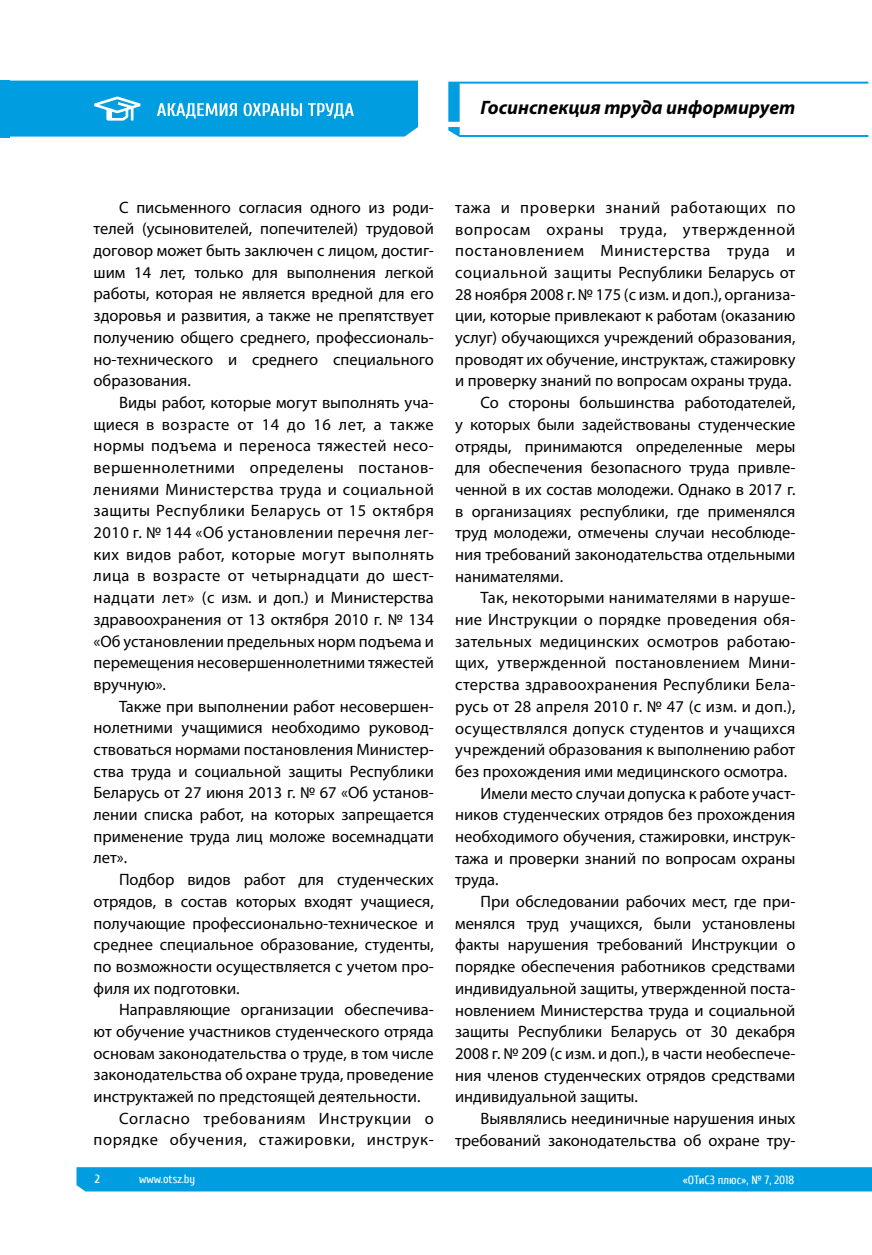
<style>
.page{position:relative;width:872px;height:1255px;background:#fff}
.page>*{position:absolute;margin:0;border:0;box-sizing:border-box;transform-origin:0 0}
.t1{font:italic 700 19.5px "Myriad Pro";color:#000}
.t2{font:16.5px/21.8px "Myriad Pro";color:#000;text-align:justify}
.t3{font:16.5px "Myriad Pro";letter-spacing:.02em;color:#000}
.t4{font:16.5px "Myriad Pro";letter-spacing:.04em;color:#000}
.t5{font:12px "Cuprum";color:#fff}
.t6{font:700 12px "Cuprum";color:#fff}
</style>
<div class="page">
<div style="left:76px;top:1167px;width:796px;height:24px;background:#009ee0"></div>
<svg style="left:448px;top:82px;width:420px;height:55px"></svg>
<svg style="left:10px;top:81px;width:408px;height:56px"></svg>
<div style="left:0;top:80px;width:10px;height:58px;background:#009ee0"></div>
<p class="t1" style="left:480px;top:95px;width:316px">Госинспекция труда информирует</p>
<p class="t2" style="left:94px;top:196px;width:342px;text-indent:26px">С письменного согласия одного из роди&shy;телей (усыновителей, попечителей) трудовой договор может быть заключен с лицом, достиг&shy;шим 14 лет, только для выполнения легкой работы, которая не является вредной для его здоровья и развития, а также не препятствует получению общего среднего, профессиональ&shy;но-технического и среднего специального образования.</p>
<p class="t2" style="left:94px;top:391px;width:342px;text-indent:26px">Виды работ, которые могут выполнять уча&shy;щиеся в возрасте от 14 до 16 лет, а также нормы подъема и переноса тяжестей несо&shy;вершеннолетними определены постанов&shy;лениями Министерства труда и социальной защиты Республики Беларусь от 15 октября 2010 г. № 144 «Об установлении перечня лег&shy;ких видов работ, которые могут выполнять лица в возрасте от четырнадцати до шест&shy;надцати лет» (с изм. и доп.) и Министерства здравоохранения от 13 октября 2010 г. № 134 «Об установлении предельных норм подъема и перемещения несовершеннолетними тяжестей вручную».</p>
<p class="t2" style="left:94px;top:695px;width:342px;text-indent:26px">Также при выполнении работ несовершен&shy;нолетними учащимися необходимо руковод&shy;ствоваться нормами постановления Министер&shy;ства труда и социальной защиты Республики Беларусь от 27 июня 2013 г. № 67 «Об установ&shy;лении списка работ, на которых запрещается применение труда лиц моложе восемнадцати лет».</p>
<p class="t2" style="left:94px;top:868px;width:342px;text-indent:26px">Подбор видов работ для студенческих отрядов, в состав которых входят учащиеся, получающие профессионально-техническое и среднее специальное образование, студенты, по возможности осуществляется с учетом про&shy;филя их подготовки.</p>
<p class="t2" style="left:119px;top:998px;width:316px">Направляющие организации обеспечива-</p>
<p class="t2" style="left:94px;top:1020px;width:342px">ют обучение участников студенческого отряда</p>
<p class="t2" style="left:94px;top:1041px;width:342px">основам законодательства о труде, в том числе</p>
<p class="t2" style="left:94px;top:1063px;width:342px">законодательства об охране труда, проведение</p>
<p class="t2" style="left:94px;top:1085px;width:328px">инструктажей по предстоящей деятельности.</p>
<p class="t4" style="left:119px;top:1107px;width:316px">Согласно требованиям Инструкции о</p>
<p class="t4" style="left:94px;top:1129px;width:342px">порядке обучения, стажировки, инструк-</p>
<p class="t4" style="left:455px;top:197px;width:342px">тажа и проверки знаний работающих по</p>
<p class="t4" style="left:455px;top:219px;width:342px">вопросам охраны труда, утвержденной</p>
<p class="t4" style="left:455px;top:240px;width:342px">постановлением Министерства труда и</p>
<p class="t2" style="left:455px;top:261px;width:342px">социальной защиты Республики Беларусь от</p>
<p class="t2" style="left:455px;top:283px;width:342px">28 ноября 2008 г. № 175 (с изм. и доп.), организа-</p>
<p class="t2" style="left:455px;top:305px;width:342px">ции, которые привлекают к работам (оказанию</p>
<p class="t2" style="left:455px;top:326px;width:342px">услуг) обучающихся учреждений образования,</p>
<p class="t2" style="left:455px;top:348px;width:342px">проводят их обучение, инструктаж, стажировку</p>
<p class="t2" style="left:455px;top:370px;width:338px">и проверку знаний по вопросам охраны труда.</p>
<p class="t2" style="left:480px;top:391px;width:316px">Со стороны большинства работодателей,</p>
<p class="t2" style="left:455px;top:413px;width:342px">у которых были задействованы студенческие</p>
<p class="t2" style="left:455px;top:435px;width:342px">отряды, принимаются определенные меры</p>
<p class="t2" style="left:455px;top:456px;width:342px">для обеспечения безопасного труда привле-</p>
<p class="t2" style="left:455px;top:478px;width:342px">ченной в их состав молодежи. Однако в 2017 г.</p>
<p class="t2" style="left:455px;top:500px;width:342px">в организациях республики, где применялся</p>
<p class="t2" style="left:455px;top:521px;width:342px">труд молодежи, отмечены случаи несоблюде-</p>
<p class="t2" style="left:455px;top:543px;width:342px">ния требований законодательства отдельными</p>
<p class="t2" style="left:455px;top:565px;width:110px">нанимателями.</p>
<p class="t3" style="left:480px;top:587px;width:316px">Так, некоторыми нанимателями в наруше-</p>
<p class="t3" style="left:455px;top:609px;width:342px">ние Инструкции о порядке проведения обя-</p>
<p class="t3" style="left:455px;top:631px;width:342px">зательных медицинских осмотров работаю-</p>
<p class="t3" style="left:455px;top:652px;width:342px">щих, утвержденной постановлением Мини-</p>
<p class="t3" style="left:455px;top:674px;width:342px">стерства здравоохранения Республики Бела-</p>
<p class="t3" style="left:455px;top:696px;width:342px">русь от 28 апреля 2010 г. № 47 (с изм. и доп.),</p>
<p class="t3" style="left:455px;top:717px;width:342px">осуществлялся допуск студентов и учащихся</p>
<p class="t2" style="left:455px;top:738px;width:342px">учреждений образования к выполнению работ</p>
<p class="t2" style="left:455px;top:760px;width:333px">без прохождения ими медицинского осмотра.</p>
<p class="t2" style="left:480px;top:782px;width:316px">Имели место случаи допуска к работе участ-</p>
<p class="t2" style="left:455px;top:803px;width:342px">ников студенческих отрядов без прохождения</p>
<p class="t2" style="left:455px;top:825px;width:342px">необходимого обучения, стажировки, инструк-</p>
<p class="t2" style="left:455px;top:847px;width:342px">тажа и проверки знаний по вопросам охраны</p>
<p class="t2" style="left:455px;top:868px;width:45px">труда.</p>
<p class="t2" style="left:480px;top:890px;width:316px">При обследовании рабочих мест, где при-</p>
<p class="t2" style="left:455px;top:912px;width:342px">менялся труд учащихся, были установлены</p>
<p class="t2" style="left:455px;top:933px;width:342px">факты нарушения требований Инструкции о</p>
<p class="t2" style="left:455px;top:955px;width:342px">порядке обеспечения работников средствами</p>
<p class="t2" style="left:455px;top:977px;width:342px">индивидуальной защиты, утвержденной поста-</p>
<p class="t2" style="left:455px;top:998px;width:342px">новлением Министерства труда и социальной</p>
<p class="t2" style="left:455px;top:1020px;width:342px">защиты Республики Беларусь от 30 декабря</p>
<p class="t2" style="left:455px;top:1042px;width:342px">2008 г. № 209 (с изм. и доп.), в части необеспече-</p>
<p class="t2" style="left:455px;top:1063px;width:342px">ния членов студенческих отрядов средствами</p>
<p class="t2" style="left:455px;top:1085px;width:184px">индивидуальной защиты.</p>
<p class="t2" style="left:480px;top:1107px;width:316px">Выявлялись неединичные нарушения иных</p>
<p class="t2" style="left:455px;top:1128px;width:342px">требований законодательства об охране тру-</p>
<p class="t6" style="left:95px;top:1171px;width:7px">2</p>
<p class="t5" style="left:139px;top:1172px;width:58px">www.otsz.by</p>
<p class="t5" style="left:682px;top:1173px;width:113px">«ОТиСЗ плюс», № 7, 2018</p>
</div>
